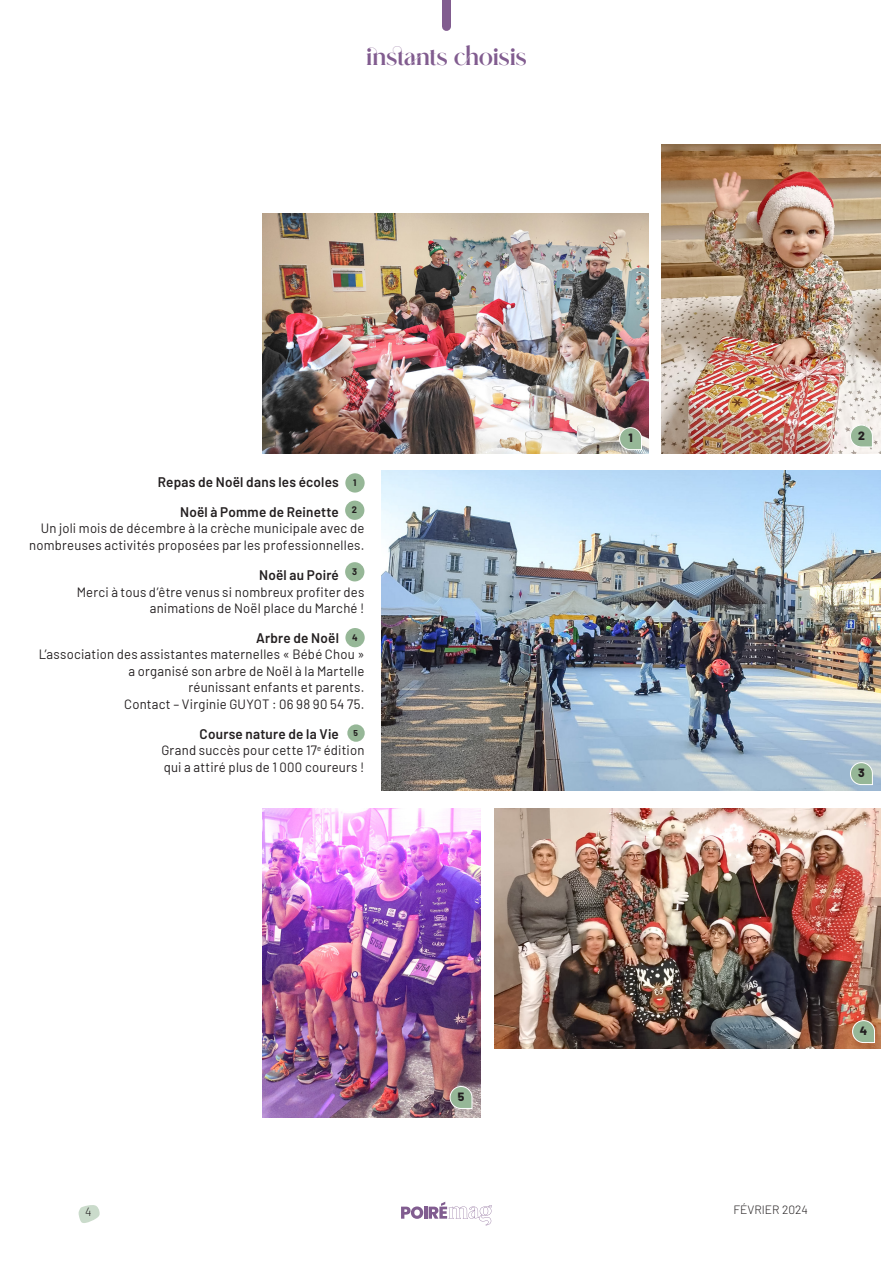
<style>
.page{position:relative;width:893px;height:1263px;background:#fff}
.page>*{position:absolute;margin:0;border:0;box-sizing:border-box;transform-origin:0 0}
.t1{font:24px "Glitten";color:#815c8f}
.t2{font:600 13.95px "Barlow";letter-spacing:.015em;color:#231f20}
.t3{font:13.5px/16.5px "Barlow";letter-spacing:.015em;color:#231f20;text-align:right}
.t4{font:300 12px "Barlow";color:#231f20}
.t5{font:800 12px "Barlow";color:#231f20}
.t6{font:700 9.3px "Barlow";color:#231f20}
.t7{font:700 8.4px "Barlow";color:#231f20}
</style>
<div class="page">
<svg style="left:78px;top:1205px;width:22px;height:18px"></svg>
<svg style="left:401px;top:1206px;width:22px;height:13px"></svg>
<hr style="left:424px;top:1206px;width:4px;height:13px;background:#815d90">
<svg style="left:429px;top:1202px;width:63px;height:23px"></svg>
<img style="left:381px;top:471px;width:499px;height:320px">
<img style="left:494px;top:808px;width:386px;height:240px">
<img style="left:662px;top:145px;width:218px;height:308px">
<img style="left:262px;top:214px;width:386px;height:239px">
<img style="left:262px;top:808px;width:219px;height:309px">
<svg style="left:850px;top:425px;width:23px;height:22px"></svg>
<svg style="left:619px;top:427px;width:23px;height:23px"></svg>
<svg style="left:850px;top:762px;width:23px;height:23px"></svg>
<svg style="left:852px;top:1020px;width:23px;height:23px"></svg>
<svg style="left:450px;top:1086px;width:22px;height:23px"></svg>
<div style="left:345px;top:501px;width:19px;height:19px;background:#96b797;border-radius:50%"></div>
<div style="left:345px;top:562px;width:19px;height:19px;background:#96b797;border-radius:50%"></div>
<div style="left:345px;top:628px;width:20px;height:19px;background:#96b797;border-radius:50%"></div>
<div style="left:347px;top:724px;width:18px;height:18px;background:#96b797;border-radius:50%"></div>
<div style="left:345px;top:473px;width:20px;height:20px;background:#96b797;border-radius:50%"></div>
<div style="left:442px;top:0;width:9px;height:26px;background:#815c8f"></div>
<p class="t1" style="left:366px;top:38px;width:162px">instants choisis</p>
<p class="t2" style="left:158px;top:472px;width:182px">Repas de Noël dans les écoles</p>
<p class="t2" style="left:180px;top:502px;width:160px">Noël à Pomme de Reinette</p>
<p class="t3" style="left:29px;top:519px;width:337px">Un joli mois de décembre à la crèche municipale avec de nombreuses activités proposées par les professionnelles.</p>
<p class="t2" style="left:259px;top:565px;width:81px">Noël au Poiré</p>
<p class="t3" style="left:77px;top:582px;width:289px">Merci à tous d’être venus si nombreux profiter des animations de Noël place du Marché !</p>
<p class="t2" style="left:256px;top:628px;width:84px">Arbre de Noël</p>
<p class="t3" style="left:39px;top:645px;width:327px">L’association des assistantes maternelles « Bébé Chou » a organisé son arbre de Noël à la Martelle<br>réunissant enfants et parents.<br>Contact – Virginie GUYOT : 06 98 90 54 75.</p>
<p class="t2" style="left:200px;top:723px;width:141px">Course nature de la Vie</p>
<p class="t3" style="left:161px;top:741px;width:204px">Grand succès pour cette 17<sup>e</sup> édition</p>
<p class="t3" style="left:164px;top:757px;width:202px">qui a attiré plus de 1 000 coureurs !</p>
<p class="t6" style="left:353px;top:476px;width:5px">1</p>
<p class="t6" style="left:352px;top:503px;width:7px">2</p>
<p class="t6" style="left:352px;top:565px;width:7px">3</p>
<p class="t6" style="left:352px;top:630px;width:7px">4</p>
<p class="t7" style="left:354px;top:727px;width:6px">5</p>
<p class="t5" style="left:458px;top:1088px;width:8px">5</p>
<p class="t5" style="left:628px;top:429px;width:6px">1</p>
<p class="t5" style="left:858px;top:426px;width:8px">2</p>
<p class="t5" style="left:858px;top:764px;width:8px">3</p>
<p class="t5" style="left:860px;top:1022px;width:9px">4</p>
<p class="t4" style="left:85px;top:1203px;width:8px">4</p>
<p class="t4" style="left:733px;top:1201px;width:76px">FÉVRIER 2024</p>
</div>
